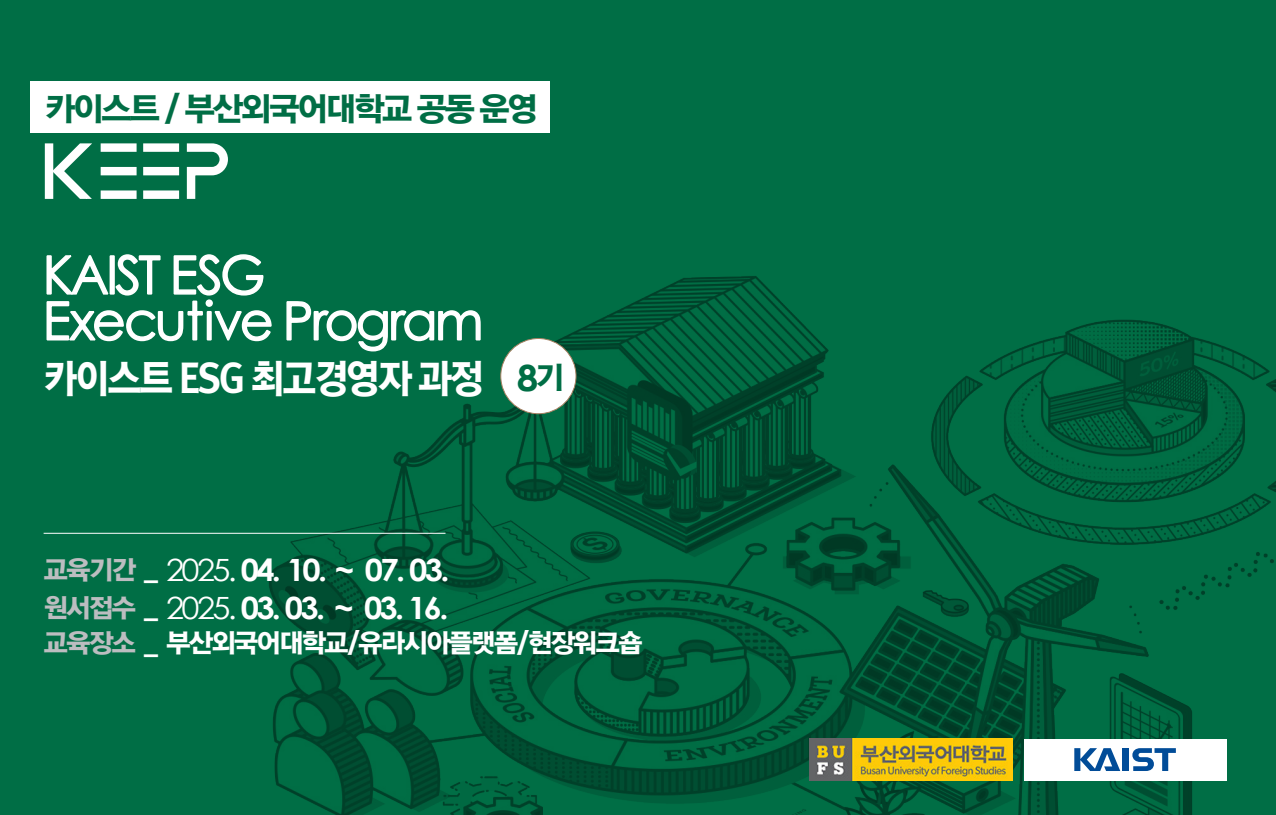
<style>
.page{position:relative;width:1276px;height:815px;background:#006e45}
.page>*{position:absolute;margin:0;border:0;box-sizing:border-box;transform-origin:0 0}
.t1{font:52.75px "Century Gothic";letter-spacing:-.05em;color:#fff}
.t2{font:39.5px "Rix Go H";letter-spacing:-.06em;color:#fff;scale:.96 1}
.t3{font:700 36.12px "Century Gothic";color:#006e45;scale:1.06 1}
.t4{font:32.38px "Rix Go H";letter-spacing:-.08em;color:#006e45;scale:1.06 1}
.t5{font:700 30.62px "Century Gothic";letter-spacing:-.08em;color:#fff;scale:1.06 1}
.t6{font:26px "Rix Go H";letter-spacing:-.08em;color:#fff;scale:1.06 1}
.s1{font-family:"Rix Go H";font-weight:400;font-size:30.5px}
.s2{font-family:"Rix Go H";font-weight:400;font-size:26px;color:#bcbdc0}
.s3{font-family:"Rix Go H";font-weight:400;font-size:26.38px}
.s4{font-weight:400}
.s5{color:#bcbdc0}
.s6{font-size:26.38px}
</style>
<div class="page">
<img style="left:249px;top:98px;width:1027px;height:717px">
<svg style="left:186px;top:143px;width:42px;height:56px"></svg>
<svg style="left:101px;top:143px;width:36px;height:9px"></svg>
<div style="left:101px;top:167px;width:36px;height:8px;background:#fff"></div>
<svg style="left:101px;top:190px;width:36px;height:9px"></svg>
<div style="left:45px;top:143px;width:8px;height:56px;background:#fff"></div>
<svg style="left:50px;top:143px;width:42px;height:56px"></svg>
<svg style="left:143px;top:143px;width:36px;height:9px"></svg>
<div style="left:143px;top:167px;width:36px;height:8px;background:#fff"></div>
<svg style="left:143px;top:190px;width:36px;height:9px"></svg>
<svg style="left:46px;top:253px;width:226px;height:89px"></svg>
<svg style="left:286px;top:300px;width:195px;height:52px"></svg>
<div style="left:501px;top:339px;width:75px;height:75px;background:#fff;border-radius:50%"></div>
<div style="left:500px;top:338px;width:76px;height:76px;border:1px solid #a68061;border-radius:50%"></div>
<hr style="left:44px;top:533px;width:401px;height:1px;background:#fff">
<div style="left:30px;top:81px;width:519px;height:52px;background:#fff"></div>
<img style="left:810px;top:739px;width:202px;height:41px">
<div style="left:1023px;top:739px;width:203px;height:41px;background:#fff"></div>
<div style="left:1122px;top:748px;width:6px;height:23px;background:#014c98"></div>
<svg style="left:1132px;top:748px;width:44px;height:23px"></svg>
<svg style="left:1074px;top:748px;width:46px;height:23px"></svg>
<p class="t4" style="left:45px;top:87px;width:467px">카이스트 / 부산외국어대학교 공동 운영</p>
<p class="t1" style="left:43px;top:238px;width:224px">KAIST ESG</p>
<p class="t1" style="left:43px;top:284px;width:442px">Executive Program</p>
<p class="t2" style="left:44px;top:352px;width:460px">카이스트 ESG 최고경영자 과정</p>
<p class="t3" style="left:517px;top:350px;width:46px">8<span class="s1">기</span></p>
<p class="t5" style="left:44px;top:547px;width:384px"><span class="s2">교육기간</span> <span class="s3">_</span> <span class="s4">2025.</span> 04. 10. ~ 07. 03.</p>
<p class="t5" style="left:44px;top:585px;width:383px"><span class="s2">원서접수</span> <span class="s3">_</span> <span class="s4">2025.</span> 03. 03. ~ 03. 16.</p>
<p class="t6" style="left:44px;top:626px;width:567px"><span class="s5">교육장소</span> <span class="s6">_</span> 부산외국어대학교/유라시아플랫폼/현장워크숍</p>
</div>
